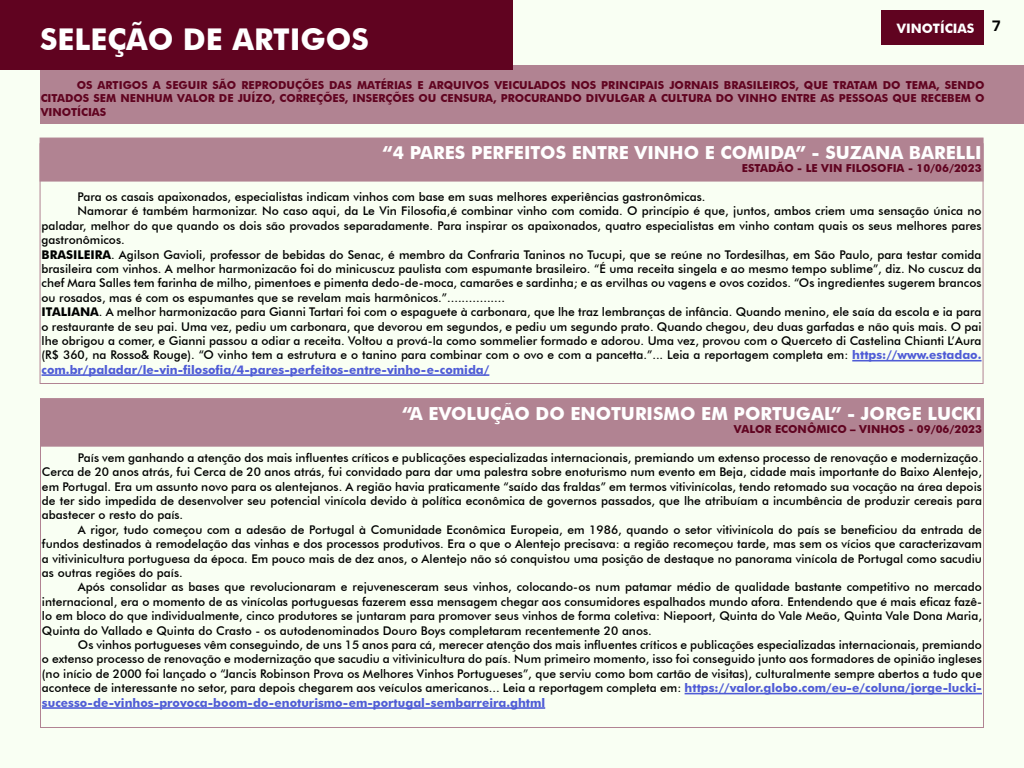
<style>
.page{position:relative;width:1024px;height:768px;background:#f9fff3}
.page>*{position:absolute;margin:0;border:0;box-sizing:border-box;transform-origin:0 0}
.t1{font:700 30px "Futura BT";color:#fff}
.t2{font:700 18px "Futura BT";color:#fff}
.t3{font:700 13px "Futura BT";color:#fff}
.t4{font:500 12px/14.4px "Futura BT";color:#000;text-align:justify}
.t5{font:700 12px "Futura BT";color:#4f5cd6}
.t6{font:700 11px/13.2px "Futura BT";color:#600320;text-align:justify}
.s1{font-weight:700}
.s2{font-weight:700;color:#4f5cd6}
</style>
<div class="page">
<div style="left:882px;top:10px;width:102px;height:34px;background:#600320"></div>
<div style="left:40px;top:65px;width:984px;height:58px;background:#b18392"></div>
<div style="left:0;top:0;width:513px;height:70px;background:#600320"></div>
<div style="left:40px;top:138px;width:944px;height:44px;background:#b18392;border:1px solid #b18392"></div>
<hr style="left:852px;top:360px;width:130px;height:1px;background:#4f5cd6">
<hr style="left:42px;top:374px;width:447px;height:2px;background:#4f5cd6">
<div style="left:40px;top:143px;width:944px;height:241px;border:1px solid #b18392"></div>
<div style="left:40px;top:398px;width:944px;height:49px;background:#b18392;border:1px solid #b18392"></div>
<hr style="left:685px;top:693px;width:297px;height:1px;background:#4f5cd6">
<hr style="left:42px;top:707px;width:503px;height:2px;background:#4f5cd6">
<h1 class="t1" style="left:40px;top:21px;width:331px">SELEÇÃO DE ARTIGOS</h1>
<p class="t3" style="left:897px;top:21px;width:105px">VINOTÍCIAS <sup>7</sup></p>
<p class="t6" style="left:41px;top:79px;width:945px;text-indent:36px">OS ARTIGOS A SEGUIR SÃO REPRODUÇÕES DAS MATÉRIAS E ARQUIVOS VEICULADOS NOS PRINCIPAIS JORNAIS BRASILEIROS, QUE TRATAM DO TEMA, SENDO CITADOS SEM NENHUM VALOR DE JUÍZO, CORREÇÕES, INSERÇÕES OU CENSURA, PROCURANDO DIVULGAR A CULTURA DO VINHO ENTRE AS PESSOAS QUE RECEBEM O VINOTÍCIAS</p>
<h2 class="t2" style="left:383px;top:142px;width:600px">“4 PARES PERFEITOS ENTRE VINHO E COMIDA” - SUZANA BARELLI</h2>
<p class="t6" style="left:742px;top:162px;width:241px">ESTADÃO - LE VIN FILOSOFIA - 10/06/2023</p>
<p class="t4" style="left:78px;top:189px;width:629px">Para os casais apaixonados, especialistas indicam vinhos com base em suas melhores experiências gastronômicas.</p>
<p class="t4" style="left:78px;top:204px;width:906px">Namorar é também harmonizar. No caso aqui, da Le Vin Filosofia,é combinar vinho com comida. O princípio é que, juntos, ambos criem uma sensação única no</p>
<p class="t4" style="left:42px;top:218px;width:942px">paladar, melhor do que quando os dois são provados separadamente. Para inspirar os apaixonados, quatro especialistas em vinho contam quais os seus melhores pares</p>
<p class="t4" style="left:42px;top:233px;width:85px">gastronômicos.</p>
<p class="t4" style="left:42px;top:247px;width:942px"><span class="s1">BRASILEIRA</span>. Agilson Gavioli, professor de bebidas do Senac, é membro da Confraria Taninos no Tucupi, que se reúne no Tordesilhas, em São Paulo, para testar comida</p>
<p class="t4" style="left:42px;top:261px;width:941px">brasileira com vinhos. A melhor harmonizacão foi do minicuscuz paulista com espumante brasileiro. “É uma receita singela e ao mesmo tempo sublime”, diz. No cuscuz da</p>
<p class="t4" style="left:42px;top:276px;width:942px">chef Mara Salles tem farinha de milho, pimentoes e pimenta dedo-de-moca, camarões e sardinha; e as ervilhas ou vagens e ovos cozidos. “Os ingredientes sugerem brancos</p>
<p class="t4" style="left:42px;top:290px;width:465px">ou rosados, mas é com os espumantes que se revelam mais harmônicos.”................</p>
<p class="t4" style="left:42px;top:305px;width:942px"><span class="s1">ITALIANA</span>. A melhor harmonizacão para Gianni Tartari foi com o espaguete à carbonara, que lhe traz lembranças de infância. Quando menino, ele saía da escola e ia para</p>
<p class="t4" style="left:42px;top:319px;width:942px">o restaurante de seu pai. Uma vez, pediu um carbonara, que devorou em segundos, e pediu um segundo prato. Quando chegou, deu duas garfadas e não quis mais. O pai</p>
<p class="t4" style="left:42px;top:333px;width:941px">lhe obrigou a comer, e Gianni passou a odiar a receita. Voltou a prová-la como sommelier formado e adorou. Uma vez, provou com o Querceto di Castelina Chianti L’Aura</p>
<p class="t4" style="left:42px;top:348px;width:941px">(R$ 360, na Rosso&amp; Rouge). “O vinho tem a estrutura e o tanino para combinar com o ovo e com a pancetta.”... Leia a reportagem completa em: <span class="s2">https://www.estadao.</span></p>
<p class="t5" style="left:42px;top:362px;width:449px">com.br/paladar/le-vin-filosofia/4-pares-perfeitos-entre-vinho-e-comida/</p>
<h2 class="t2" style="left:402px;top:403px;width:581px">“A EVOLUÇÃO DO ENOTURISMO EM PORTUGAL” - JORGE LUCKI</h2>
<p class="t6" style="left:734px;top:422px;width:250px">VALOR ECONÔMICO – VINHOS - 09/06/2023</p>
<p class="t4" style="left:42px;top:450px;width:942px;text-indent:36px">País vem ganhando a atenção dos mais influentes críticos e publicações especializadas internacionais, premiando um extenso processo de renovação e modernização.<br>Cerca de 20 anos atrás, fui Cerca de 20 anos atrás, fui convidado para dar uma palestra sobre enoturismo num evento em Beja, cidade mais importante do Baixo Alentejo, em Portugal. Era um assunto novo para os alentejanos. A região havia praticamente “saído das fraldas” em termos vitivinícolas, tendo retomado sua vocação na área depois de ter sido impedida de desenvolver seu potencial vinícola devido à política econômica de governos passados, que lhe atribuíam a incumbência de produzir cereais para abastecer o resto do país.</p>
<p class="t4" style="left:42px;top:522px;width:942px;text-indent:36px">A rigor, tudo começou com a adesão de Portugal à Comunidade Econômica Europeia, em 1986, quando o setor vitivinícola do país se beneficiou da entrada de fundos destinados à remodelação das vinhas e dos processos produtivos. Era o que o Alentejo precisava: a região recomeçou tarde, mas sem os vícios que caracterizavam a vitivinicultura portuguesa da época. Em pouco mais de dez anos, o Alentejo não só conquistou uma posição de destaque no panorama vinícola de Portugal como sacudiu as outras regiões do país.</p>
<p class="t4" style="left:42px;top:580px;width:942px;text-indent:36px">Após consolidar as bases que revolucionaram e rejuvenesceram seus vinhos, colocando-os num patamar médio de qualidade bastante competitivo no mercado internacional, era o momento de as vinícolas portuguesas fazerem essa mensagem chegar aos consumidores espalhados mundo afora. Entendendo que é mais eficaz fazê&shy;lo em bloco do que individualmente, cinco produtores se juntaram para promover seus vinhos de forma coletiva: Niepoort, Quinta do Vale Meão, Quinta Vale Dona Maria, Quinta do Vallado e Quinta do Crasto - os autodenominados Douro Boys completaram recentemente 20 anos.</p>
<p class="t4" style="left:42px;top:637px;width:942px;text-indent:36px">Os vinhos portugueses vêm conseguindo, de uns 15 anos para cá, merecer atenção dos mais influentes críticos e publicações especializadas internacionais, premiando o extenso processo de renovação e modernização que sacudiu a vitivinicultura do país. Num primeiro momento, isso foi conseguido junto aos formadores de opinião ingleses (no início de 2000 foi lançado o “Jancis Robinson Prova os Melhores Vinhos Portugueses”, que serviu como bom cartão de visitas), culturalmente sempre abertos a tudo que acontece de interessante no setor, para depois chegarem aos veículos americanos... Leia a reportagem completa em: <span class="s2">https://valor.globo.com/eu-e/coluna/jorge-lucki&shy;sucesso-de-vinhos-provoca-boom-do-enoturismo-em-portugal-sembarreira.ghtml</span></p>
</div>
